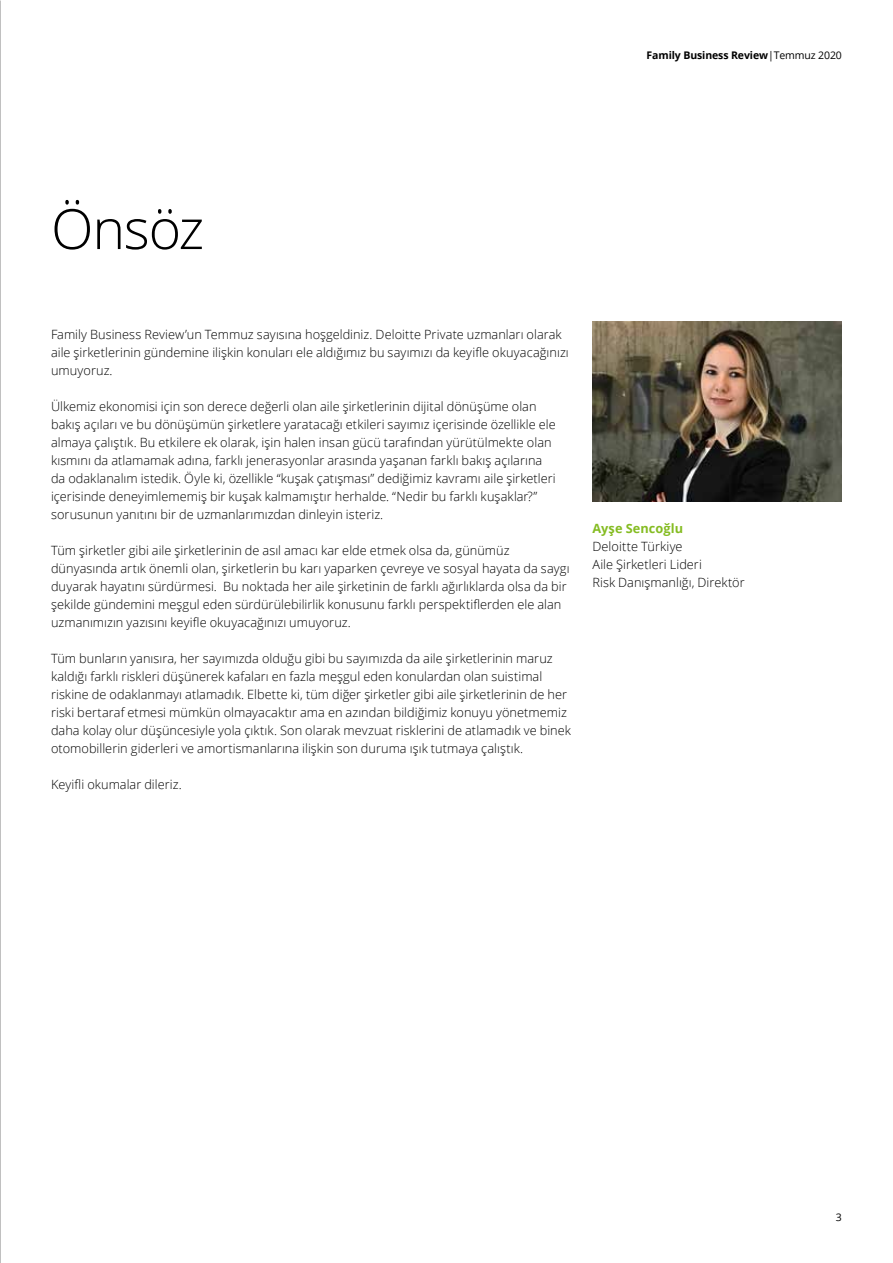
<style>
.page{position:relative;width:893px;height:1263px;background:#fff}
.page>*{position:absolute;margin:0;border:0;box-sizing:border-box;transform-origin:0 0}
.t1{font:300 55.5px "Open Sans";letter-spacing:-.02em;color:#000}
.t2{font:300 12.75px/18px "Open Sans";color:#000}
.t3{font:700 12.75px "Open Sans";letter-spacing:.01em;color:#85bc22}
.t4{font:700 10.5px "Open Sans";letter-spacing:-.01em;color:#000}
.t5{font:10.5px "Open Sans";color:#000}
.s1{font-weight:400}
</style>
<div class="page">
<img style="left:592px;top:321px;width:250px;height:180px">
<p class="t4" style="left:647px;top:48px;width:197px">Family Business Review<span class="s1">|Temmuz 2020</span></p>
<h1 class="t1" style="left:51px;top:191px;width:155px">Önsöz</h1>
<p class="t2" style="left:51px;top:325px;width:519px">Family Business Review’un Temmuz sayısına hoşgeldiniz. Deloitte Private uzmanları olarak aile şirketlerinin gündemine ilişkin konuları ele aldığımız bu sayımızı da keyifle okuyacağınızı umuyoruz.</p>
<p class="t2" style="left:51px;top:397px;width:506px">Ülkemiz ekonomisi için son derece değerli olan aile şirketlerinin dijital dönüşüme olan bakış açıları ve bu dönüşümün şirketlere yaratacağı etkileri sayımız içerisinde özellikle ele almaya çalıştık. Bu etkilere ek olarak, işin halen insan gücü tarafından yürütülmekte olan kısmını da atlamamak adına, farklı jenerasyonlar arasında yaşanan farklı bakış açılarına da odaklanalım istedik. Öyle ki, özellikle “kuşak çatışması” dediğimiz kavramı aile şirketleri içerisinde deneyimlememiş bir kuşak kalmamıştır herhalde. “Nedir bu farklı kuşaklar?” sorusunun yanıtını bir de uzmanlarımızdan dinleyin isteriz.</p>
<p class="t2" style="left:51px;top:541px;width:520px">Tüm şirketler gibi aile şirketlerinin de asıl amacı kar elde etmek olsa da, günümüz dünyasında artık önemli olan, şirketlerin bu karı yaparken çevreye ve sosyal hayata da saygı duyarak hayatını sürdürmesi. Bu noktada her aile şirketinin de farklı ağırlıklarda olsa da bir şekilde gündemini meşgul eden sürdürülebilirlik konusunu farklı perspektiflerden ele alan uzmanımızın yazısını keyifle okuyacağınızı umuyoruz.</p>
<p class="t2" style="left:51px;top:649px;width:521px">Tüm bunların yanısıra, her sayımızda olduğu gibi bu sayımızda da aile şirketlerinin maruz kaldığı farklı riskleri düşünerek kafaları en fazla meşgul eden konulardan olan suistimal riskine de odaklanmayı atlamadık. Elbette ki, tüm diğer şirketler gibi aile şirketlerinin de her riski bertaraf etmesi mümkün olmayacaktır ama en azından bildiğimiz konuyu yönetmemiz daha kolay olur düşüncesiyle yola çıktık. Son olarak mevzuat risklerini de atlamadık ve binek otomobillerin giderleri ve amortismanlarına ilişkin son duruma ışık tutmaya çalıştık.</p>
<p class="t2" style="left:51px;top:775px;width:132px">Keyifli okumalar dileriz.</p>
<p class="t3" style="left:592px;top:519px;width:92px">Ayşe Sencoğlu</p>
<p class="t2" style="left:592px;top:537px;width:154px">Deloitte Türkiye<br>Aile Şirketleri Lideri<br>Risk Danışmanlığı, Direktör</p>
<p class="t5" style="left:836px;top:1210px;width:8px">3</p>
</div>
